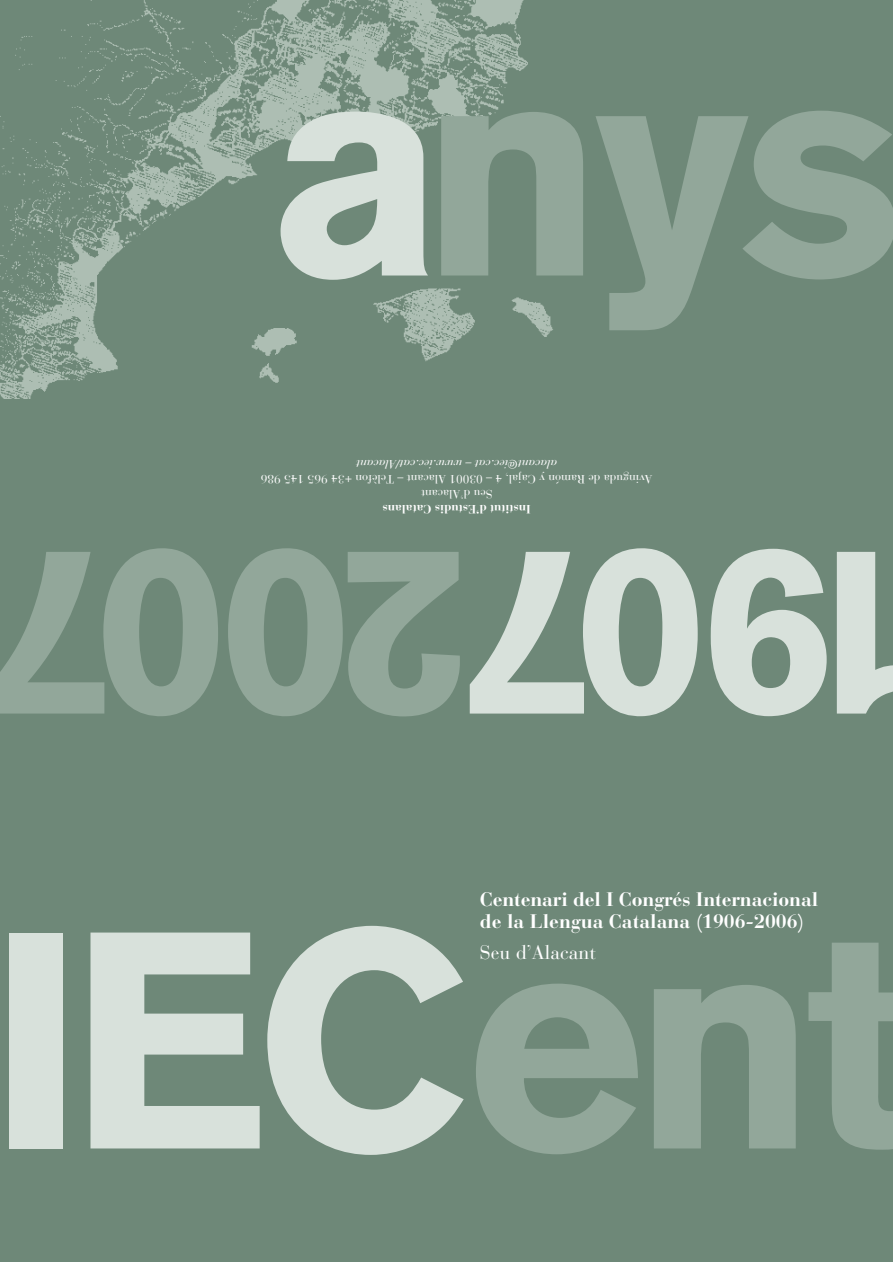
<style>
.page{position:relative;width:893px;height:1262px;background:#fff}
.page>*{position:absolute;margin:0;border:0;box-sizing:border-box;transform-origin:0 0}
.t1{font:700 19.5px/22px "Bauer Bodoni";letter-spacing:-.005em;color:#fff}
.t2{font:19.5px "Bauer Bodoni";color:#fff}
.t3{font:12px "Bauer Bodoni";color:#fff}
.t4{font:italic 12px "Bauer Bodoni";color:#fff}
.t5{font:700 12px "Bauer Bodoni";color:#fff}
</style>
<div class="page">
<div style="left:0;top:0;width:892px;height:1261px;background:#6e8878"></div>
<svg style="left:836px;top:552px;width:56px;height:161px"></svg>
<svg style="left:710px;top:549px;width:116px;height:167px"></svg>
<svg style="left:469px;top:548px;width:228px;height:169px"></svg>
<svg style="left:228px;top:548px;width:232px;height:169px"></svg>
<svg style="left:0;top:548px;width:218px;height:168px"></svg>
<img style="left:0;top:0;width:583px;height:398px">
<div style="left:9px;top:932px;width:54px;height:216px;background:#d8e1db"></div>
<svg style="left:90px;top:932px;width:170px;height:216px"></svg>
<svg style="left:267px;top:925px;width:196px;height:229px"></svg>
<svg style="left:476px;top:983px;width:162px;height:171px"></svg>
<svg style="left:654px;top:985px;width:141px;height:163px"></svg>
<svg style="left:808px;top:942px;width:84px;height:207px"></svg>
<svg style="left:441px;top:112px;width:142px;height:163px"></svg>
<svg style="left:596px;top:111px;width:296px;height:219px"></svg>
<svg style="left:280px;top:112px;width:148px;height:168px"></svg>
<p class="t4" style="left:557px;top:468px;width:202px;rotate:-180deg">alacant@iec.cat – www.iec.cat/Alacant</p>
<p class="t3" style="left:344px;top:483px;width:85px;rotate:-180deg">34 965 145 986</p>
<p class="t3" style="left:352px;top:485px;width:9px;rotate:-180deg">+</p>
<p class="t3" style="left:652px;top:483px;width:298px;rotate:-180deg">Avinguda de Ramón y Cajal, 4 – 03001 Alacant – Telèfon</p>
<p class="t3" style="left:492px;top:498px;width:73px;rotate:-180deg">Seu d’Alacant</p>
<p class="t5" style="left:530px;top:513px;width:150px;rotate:-180deg">Institut d’Estudis Catalans</p>
<h1 class="t1" style="left:480px;top:890px;width:340px">Centenari del I Congrés Internacional de la Llengua Catalana (1906-2006)</h1>
<h1 class="t2" style="left:480px;top:944px;width:117px">Seu d’Alacant</h1>
</div>
